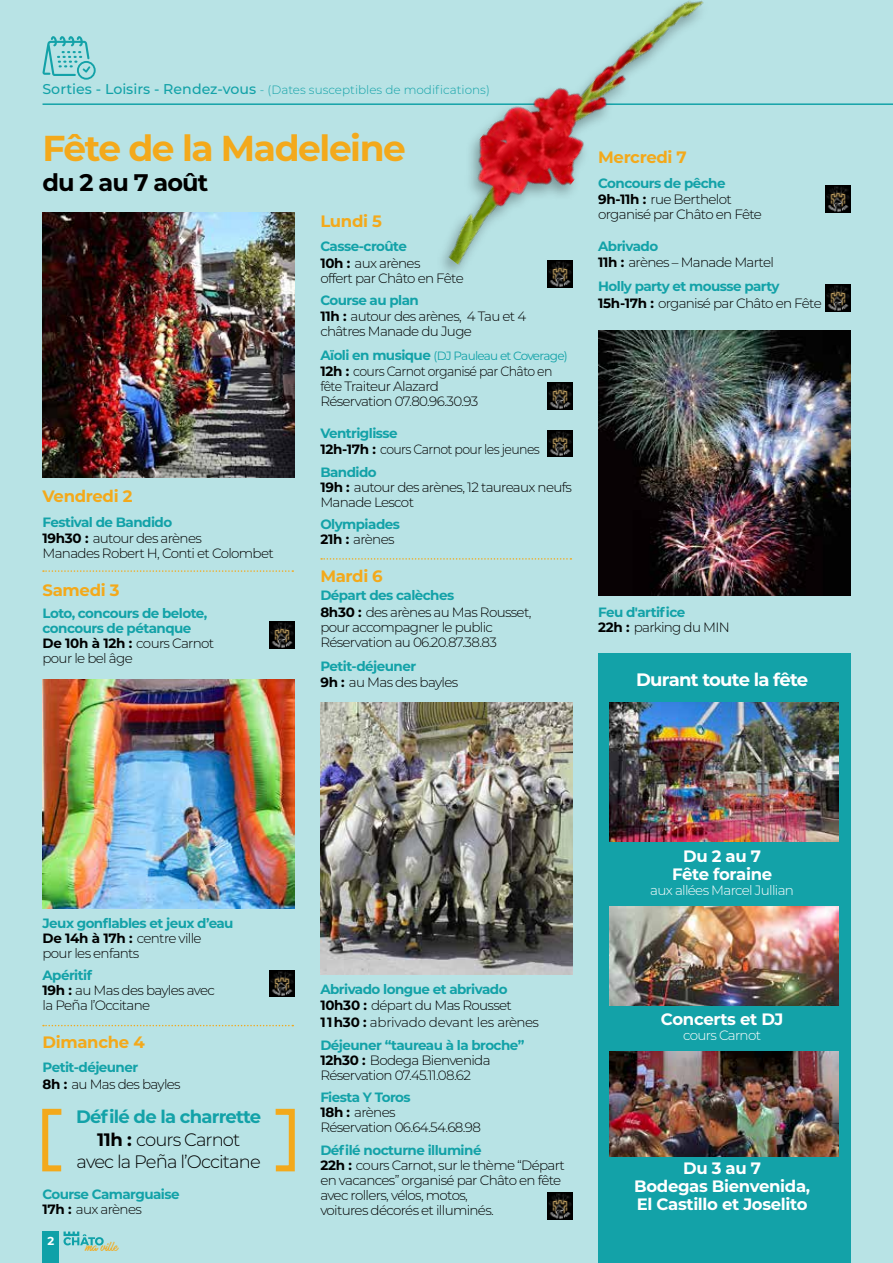
<style>
.page{position:relative;width:893px;height:1263px;background:#b8e3e5}
.page>*{position:absolute;margin:0;border:0;box-sizing:border-box;transform-origin:0 0}
.t1{font:700 36px "Montserrat";letter-spacing:-.04em;color:#f3a91b}
.t2{font:700 24px "Montserrat";letter-spacing:-.04em;color:#000}
.t3{font:300 18px/22.5px "Montserrat";letter-spacing:-.05em;color:#000;text-align:center}
.t4{font:700 18px "Montserrat";letter-spacing:-.04em;color:#fff}
.t5{font:700 16.5px/18px "Montserrat";letter-spacing:-.02em;color:#fff;text-align:center}
.t6{font:700 16.5px "Montserrat";letter-spacing:-.02em;color:#f3a91b}
.t7{font:300 13.5px/15px "Montserrat";letter-spacing:-.05em;color:#000}
.t8{font:700 13.5px/15px "Montserrat";letter-spacing:-.04em;color:#13a2a8}
.t9{font:300 13.5px/15px "Montserrat";letter-spacing:-.05em;color:#000;scale:.93 1}
.t10{font:300 13.5px "Montserrat";letter-spacing:-.05em;color:#fff}
.t11{font:300 12px "Montserrat";color:#13a2a8}
.t12{font:12px "Montserrat";letter-spacing:-.06em;color:#13a2a8}
.t13{font:700 11.55px "Montserrat";color:#fff}
.t14{font:10.35px "Mark My Words";color:#f3a91b}
.s1{font-weight:500;font-size:14.25px}
.s2{color:#000}
.s3{font-weight:300;color:#000}
.s4{font-weight:700;color:#13a2a8}
.s5{font-weight:700}
.s6{font-weight:700;font-size:13.5px}
</style>
<div class="page">
<svg style="left:43px;top:570px;width:250px;height:2px"></svg>
<svg style="left:43px;top:1025px;width:250px;height:1px"></svg>
<svg style="left:321px;top:558px;width:250px;height:2px"></svg>
<img style="left:270px;top:622px;width:25px;height:26px">
<img style="left:270px;top:970px;width:25px;height:27px">
<img style="left:825px;top:186px;width:25px;height:27px">
<img style="left:825px;top:285px;width:25px;height:27px">
<img style="left:547px;top:383px;width:26px;height:26px">
<img style="left:547px;top:430px;width:26px;height:27px">
<img style="left:547px;top:1193px;width:26px;height:27px">
<hr style="left:43px;top:103px;width:850px;height:2px;background:#13a2a8">
<svg style="left:42px;top:36px;width:54px;height:44px"></svg>
<div style="left:598px;top:653px;width:252px;height:610px;background:#13a2a8"></div>
<img style="left:43px;top:679px;width:252px;height:229px">
<img style="left:609px;top:702px;width:230px;height:139px">
<img style="left:609px;top:906px;width:230px;height:99px">
<img style="left:609px;top:1051px;width:230px;height:105px">
<img style="left:43px;top:213px;width:252px;height:265px">
<img style="left:598px;top:330px;width:252px;height:265px">
<img style="left:320px;top:702px;width:253px;height:272px">
<div style="left:42px;top:1109px;width:22px;height:62px;border:6px solid #f3a91b"></div>
<div style="left:273px;top:1109px;width:22px;height:62px;border:6px solid #f3a91b"></div>
<svg style="left:64px;top:1231px;width:40px;height:14px"></svg>
<div style="left:43px;top:1231px;width:16px;height:32px;background:#0fa1a8"></div>
<img style="left:411px;top:0;width:298px;height:288px">
<p class="t11" style="left:43px;top:81px;width:449px"><span class="s1">Sorties - Loisirs - Rendez-vous</span> - (Dates susceptibles de modifications)</p>
<h1 class="t1" style="left:43px;top:123px;width:365px">Fête de la Madeleine</h1>
<h2 class="t2" style="left:43px;top:166px;width:167px">du 2 au 7 août</h2>
<p class="t6" style="left:43px;top:485px;width:91px">Vendredi 2</p>
<p class="t8" style="left:43px;top:513px;width:161px;line-height:16.5px">Festival de Bandido<br><span class="s2">19h30 :</span> <span class="s3">autour des arènes</span></p>
<p class="t7" style="left:43px;top:545px;width:233px">Manades Robert H, Conti et Colombet</p>
<p class="t6" style="left:43px;top:578px;width:79px">Samedi 3</p>
<p class="t8" style="left:43px;top:605px;width:173px">Loto, concours de belote, concours de pétanque<br><span class="s2">De 10h à 12h :</span> <span class="s3">cours Carnot pour le bel âge</span></p>
<p class="t6" style="left:320px;top:209px;width:63px">Lundi 5</p>
<p class="t8" style="left:320px;top:238px;width:102px;line-height:16.5px">Casse-croûte<br><span class="s2">10h :</span> <span class="s3">aux arènes</span></p>
<p class="t7" style="left:320px;top:270px;width:145px">offert par Châto en Fête</p>
<p class="t7" style="left:320px;top:293px;width:207px"><span class="s4">Course au plan<br></span><span class="s5">11h :</span> autour des arènes, 4 Tau et 4 châtres Manade du Juge</p>
<p class="t12" style="left:320px;top:347px;width:249px"><span class="s6">Aïoli en musique</span> (DJ Pauleau et Coverage)</p>
<p class="t9" style="left:320px;top:363px;width:251px"><span class="s5">12h :</span> cours Carnot organisé par Châto en fête Traiteur Alazard<br>Réservation 07.80.96.30.93</p>
<p class="t9" style="left:320px;top:424px;width:238px;line-height:16.5px"><span class="s4">Ventriglisse<br></span><span class="s5">12h-17h :</span> cours Carnot pour les jeunes</p>
<p class="t7" style="left:320px;top:464px;width:253px"><span class="s4">Bandido<br></span><span class="s5">19h :</span> autour des arènes, 12 taureaux neufs<br>Manade Lescot</p>
<p class="t8" style="left:320px;top:516px;width:81px">Olympiades<br><span class="s2">21h :</span> <span class="s3">arènes</span></p>
<p class="t6" style="left:320px;top:564px;width:64px">Mardi 6</p>
<p class="t7" style="left:320px;top:587px;width:213px;line-height:16.5px"><span class="s4">Départ des calèches<br></span><span class="s5">8h30 :</span> des arènes au Mas Rousset,</p>
<p class="t7" style="left:320px;top:619px;width:178px">pour accompagner le public<br>Réservation au 06.20.87.38.83</p>
<p class="t8" style="left:320px;top:657px;width:139px;line-height:16.5px">Petit-déjeuner<br><span class="s2">9h :</span> <span class="s3">au Mas des bayles</span></p>
<p class="t6" style="left:598px;top:146px;width:90px">Mercredi 7</p>
<p class="t8" style="left:598px;top:174px;width:135px;line-height:16.5px">Concours de pêche<br><span class="s2">9h-11h :</span> <span class="s3">rue Berthelot</span></p>
<p class="t7" style="left:598px;top:206px;width:165px">organisé par Châto en Fête</p>
<p class="t7" style="left:598px;top:237px;width:177px;line-height:16.5px"><span class="s4">Abrivado<br></span><span class="s5">11h :</span> arènes – Manade Martel</p>
<p class="t8" style="left:598px;top:277px;width:225px;line-height:16.5px">Holly party et mousse party<br><span class="s2">15h-17h :</span> <span class="s3">organisé par Châto en Fête</span></p>
<p class="t8" style="left:598px;top:604px;width:133px">Feu d'artifice<br><span class="s2">22h :</span> <span class="s3">parking du MIN</span></p>
<h3 class="t4" style="left:636px;top:667px;width:174px">Durant toute la fête</h3>
<p class="t8" style="left:43px;top:915px;width:192px">Jeux gonflables et jeux d’eau<br><span class="s2">De 14h à 17h :</span> <span class="s3">centre ville pour les enfants</span></p>
<p class="t7" style="left:43px;top:968px;width:174px"><span class="s4">Apéritif<br></span><span class="s5">19h :</span> au Mas des bayles avec la PeÑa l’Occitane</p>
<p class="t6" style="left:43px;top:1030px;width:104px">Dimanche 4</p>
<p class="t8" style="left:43px;top:1058px;width:140px;line-height:16.5px">Petit-déjeuner<br><span class="s2">8h :</span> <span class="s3">au Mas des bayles</span></p>
<h3 class="t3" style="left:76px;top:1105px;width:187px"><span class="s4">Défilé de la charrette<br></span><span class="s5">11h :</span> cours Carnot avec la PeÑa l’Occitane</h3>
<p class="t8" style="left:43px;top:1185px;width:139px">Course Camarguaise<br><span class="s2">17h :</span> <span class="s3">aux arènes</span></p>
<p class="t13" style="left:47px;top:1233px;width:8px">2</p>
<p class="t14" style="left:86px;top:1241px;width:34px">ma ville</p>
<p class="t7" style="left:320px;top:980px;width:220px;line-height:16.5px"><span class="s4">Abrivado longue et abrivado<br></span><span class="s5">10h30 :</span> départ du Mas Rousset<br><span class="s5">11h30 :</span> abrivado devant les arènes</p>
<p class="t7" style="left:320px;top:1037px;width:206px"><span class="s4">Déjeuner “taureau à la broche”<br></span><span class="s5">12h30 :</span> Bodega Bienvenida<br>Réservation 07.45.11.08.62</p>
<p class="t7" style="left:320px;top:1089px;width:162px"><span class="s4">Fiesta Y Toros<br></span><span class="s5">18h :</span> arènes<br>Réservation 06.64.54.68.98</p>
<p class="t7" style="left:320px;top:1142px;width:246px"><span class="s4">Défilé nocturne illuminé<br></span><span class="s5">22h :</span> cours Carnot, sur le thème “Départ en vacances” organisé par Châto en fête avec rollers, vélos, motos,<br>voitures décorés et illuminés.</p>
<p class="t5" style="left:672px;top:846px;width:102px">Du 2 au 7<br>Fête foraine</p>
<p class="t10" style="left:650px;top:881px;width:145px">aux allées Marcel Jullian</p>
<p class="t5" style="left:661px;top:1010px;width:124px">Concerts et DJ</p>
<p class="t10" style="left:683px;top:1026px;width:79px">cours Carnot</p>
<p class="t5" style="left:634px;top:1158px;width:178px">Du 3 au 7<br>Bodegas Bienvenida,<br>El Castillo et Joselito</p>
</div>
